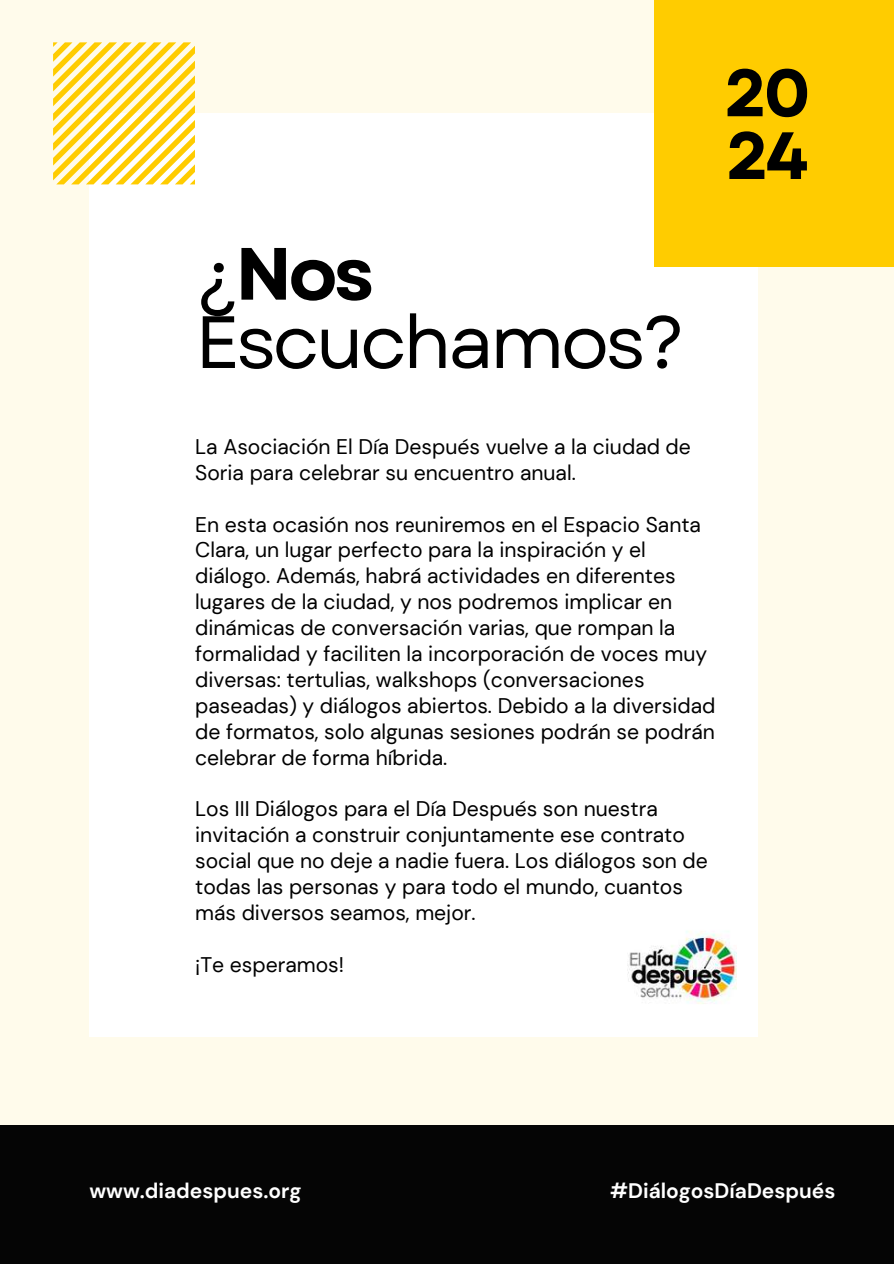
<style>
.page{position:relative;width:894px;height:1264px;background:#fff}
.page>*{position:absolute;margin:0;border:0;box-sizing:border-box;transform-origin:0 0}
.t1{font:73.8px/68.2px "Garet";letter-spacing:-.05em;color:#000}
.t2{font:700 66.6px/62.7px "Garet";color:#000}
.t3{font:21.15px/25.8px "DM Sans";color:#000}
.t4{font:700 21px "DM Sans";color:#fff}
.s1{font-weight:700}
</style>
<div class="page">
<div style="left:0;top:0;width:893px;height:1263px;background:#fffbeb"></div>
<div style="left:89px;top:113px;width:669px;height:923px;background:#fff"></div>
<div style="left:653px;top:0;width:240px;height:266px;background:#fc0"></div>
<div style="left:0;top:1125px;width:893px;height:138px;background:#050505"></div>
<svg style="left:53px;top:42px;width:142px;height:142px"></svg>
<img style="left:627px;top:931px;width:109px;height:73px">
<h1 class="t1" style="left:195px;top:240px;width:492px">¿<span class="s1">Nos<br></span>Escuchamos?</h1>
<h2 class="t2" style="left:724px;top:62px;width:88px">20<br>24</h2>
<p class="t3" style="left:195px;top:434px;width:497px">La Asociación El Día Después vuelve a la ciudad de<br>Soria para celebrar su encuentro anual.</p>
<p class="t3" style="left:195px;top:511px;width:521px">En esta ocasión nos reuniremos en el Espacio Santa Clara, un lugar perfecto para la inspiración y el diálogo. Además, habrá actividades en diferentes lugares de la ciudad, y nos podremos implicar en dinámicas de conversación varias, que rompan la formalidad y faciliten la incorporación de voces muy diversas: tertulias, walkshops (conversaciones paseadas) y diálogos abiertos. Debido a la diversidad de formatos, solo algunas sesiones podrán se podrán celebrar de forma híbrida.</p>
<p class="t3" style="left:195px;top:796px;width:514px">Los III Diálogos para el Día Después son nuestra invitación a construir conjuntamente ese contrato social que no deje a nadie fuera. Los diálogos son de todas las personas y para todo el mundo, cuantos más diversos seamos, mejor.</p>
<p class="t3" style="left:195px;top:951px;width:150px">¡Te esperamos!</p>
<p class="t4" style="left:89px;top:1176px;width:213px">www.diadespues.org</p>
<p class="t4" style="left:610px;top:1176px;width:227px">#DiálogosDíaDespués</p>
</div>
